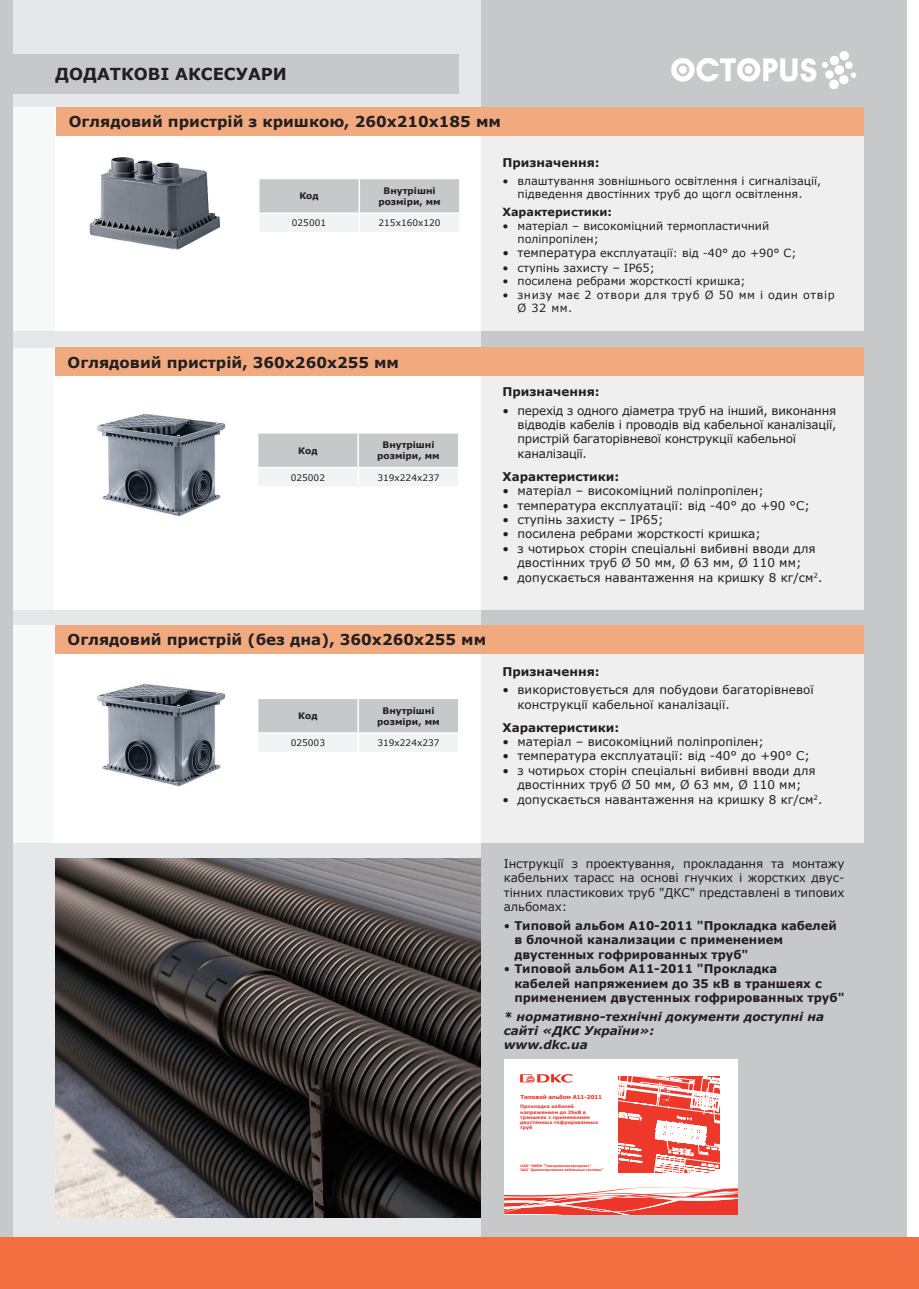
<style>
.page{position:relative;width:919px;height:1289px;background:#fff}
.page>*{position:absolute;margin:0;border:0;box-sizing:border-box;transform-origin:0 0}
.t1{font:700 16.5px "Verdana";color:#231f20}
.t2{font:700 15px "Verdana";color:#231f20}
.t3{font:12px/14.4px "Verdana";color:#231f20;text-align:center}
.t4{font:700 12px/14.4px "Verdana";color:#231f20}
.t5{font:12px/14.4px "Verdana";letter-spacing:-.02em;color:#231f20}
.t6{font:italic 700 12px/14.4px "Verdana";color:#231f20}
.t7{font:11.25px/13.5px "Verdana";color:#231f20;text-align:center}
.t8{font:11.25px/13.5px "Verdana";letter-spacing:.05em;color:#231f20}
.t9{font:700 11.25px "Verdana";color:#231f20}
.t10{font:700 9px/10.8px "Verdana";color:#231f20;text-align:center}
.t11{font:9px "Verdana";color:#231f20}
.t12{font:700 5.55px "Verdana";letter-spacing:-.025em;color:#ee2e22}
.t13{font:700 4.5px/5.2px "Verdana";color:#ee2e22}
.t14{font:700 3.3px/4.3px "Verdana";letter-spacing:-.025em;color:#ee2e22}
.s1{font-size:12px}
.s2{font-weight:400}
</style>
<div class="page">
<div style="left:13px;top:0;width:513px;height:1280px;background:#e6e7e9"></div>
<div style="left:0;top:0;width:13px;height:1288px;background:#c7c8ca"></div>
<div style="left:480px;top:0;width:426px;height:1268px;background:#c7c8ca"></div>
<div style="left:504px;top:1059px;width:233px;height:155px;background:#fff"></div>
<svg style="left:504px;top:1187px;width:233px;height:27px"></svg>
<svg style="left:520px;top:1074px;width:53px;height:9px"></svg>
<svg style="left:520px;top:1074px;width:52px;height:8px"></svg>
<svg style="left:618px;top:1076px;width:102px;height:97px"></svg>
<div style="left:13px;top:55px;width:445px;height:39px;background:#c7c8ca"></div>
<div style="left:13px;top:107px;width:850px;height:223px;background:#efeff0"></div>
<div style="left:55px;top:107px;width:425px;height:223px;background:#fff"></div>
<img style="left:89px;top:157px;width:132px;height:93px">
<svg style="left:259px;top:179px;width:200px;height:53px"></svg>
<hr style="left:358px;top:179px;width:2px;height:33px;background:#fff">
<hr style="left:258px;top:212px;width:101px;height:2px;background:#fff">
<hr style="left:359px;top:212px;width:101px;height:2px;background:#fff">
<div style="left:56px;top:107px;width:807px;height:29px;background:#f1aa80"></div>
<div style="left:13px;top:348px;width:850px;height:261px;background:#efeff0"></div>
<div style="left:54px;top:348px;width:426px;height:261px;background:#fff"></div>
<svg style="left:258px;top:433px;width:200px;height:53px"></svg>
<hr style="left:357px;top:433px;width:2px;height:34px;background:#fff">
<hr style="left:257px;top:467px;width:101px;height:1px;background:#fff">
<hr style="left:358px;top:467px;width:101px;height:1px;background:#fff">
<div style="left:55px;top:348px;width:808px;height:28px;background:#f1aa80"></div>
<img style="left:96px;top:413px;width:130px;height:104px">
<div style="left:13px;top:625px;width:850px;height:217px;background:#efeff0"></div>
<div style="left:54px;top:625px;width:426px;height:217px;background:#fff"></div>
<svg style="left:258px;top:699px;width:200px;height:53px"></svg>
<hr style="left:357px;top:699px;width:2px;height:33px;background:#fff">
<hr style="left:257px;top:732px;width:101px;height:1px;background:#fff">
<hr style="left:358px;top:732px;width:101px;height:1px;background:#fff">
<div style="left:55px;top:625px;width:808px;height:28px;background:#f1aa80"></div>
<img style="left:96px;top:683px;width:130px;height:104px">
<img style="left:55px;top:858px;width:425px;height:359px">
<svg style="left:671px;top:51px;width:185px;height:38px"></svg>
<div style="left:0;top:1237px;width:918px;height:51px;background:#f36f42"></div>
<h1 class="t1" style="left:55px;top:63px;width:233px">ДОДАТКОВІ АКСЕСУАРИ</h1>
<p class="t2" style="left:69px;top:111px;width:434px">Оглядовий пристрій з кришкою, 260х210х185 мм</p>
<p class="t10" style="left:299px;top:190px;width:21px">Код</p>
<p class="t10" style="left:378px;top:185px;width:64px">Внутрішні розміри, мм</p>
<p class="t11" style="left:292px;top:217px;width:36px">025001</p>
<p class="t11" style="left:378px;top:217px;width:64px">215х160х120</p>
<p class="t2" style="left:68px;top:351px;width:333px">Оглядовий пристрій, 360х260х255 мм</p>
<p class="t10" style="left:298px;top:445px;width:21px">Код</p>
<p class="t10" style="left:377px;top:439px;width:64px">Внутрішні розміри, мм</p>
<p class="t11" style="left:291px;top:471px;width:36px">025002</p>
<p class="t11" style="left:377px;top:471px;width:64px">319х224х237</p>
<p class="t4" style="left:502px;top:155px;width:99px">Призначення:</p>
<p class="t7" style="left:502px;top:174px;width:320px">• влаштування зовнішнього освітлення і сигналізації, підведення двостінних труб до щогл освітлення.</p>
<p class="t9" style="left:502px;top:204px;width:111px">Характеристики:</p>
<p class="t7" style="left:517px;top:218px;width:253px;text-align:left;text-indent:-15px">• матеріал – високоміцний термопластичний поліпропілен;</p>
<p class="t7" style="left:502px;top:246px;width:295px"><span class="s1">• температура</span> експлуатації: від -40° до +90° С;</p>
<p class="t7" style="left:502px;top:261px;width:154px">• ступінь захисту <span class="s1">–</span> IP65;</p>
<p class="t7" style="left:502px;top:274px;width:244px">• посилена ребрами жорсткості кришка;</p>
<p class="t8" style="left:517px;top:288px;width:318px;text-indent:-15px">• знизу має 2 отвори для труб Ø 50 мм і один отвір<br>Ø 32 мм.</p>
<p class="t4" style="left:502px;top:384px;width:99px">Призначення:</p>
<p class="t5" style="left:517px;top:403px;width:320px;text-indent:-15px">• перехід з одного діаметра труб на інший, виконання відводів кабелів і проводів від кабельної каналізації, пристрій багаторівневої конструкції кабельної каналізації.</p>
<p class="t4" style="left:502px;top:469px;width:118px">Характеристики:</p>
<p class="t3" style="left:502px;top:483px;width:263px">• матеріал – високоміцний поліпропілен;</p>
<p class="t3" style="left:502px;top:498px;width:309px">• температура експлуатації: від -40° до +90 °С;</p>
<p class="t3" style="left:502px;top:512px;width:162px">• ступінь захисту – IP65;</p>
<p class="t3" style="left:502px;top:526px;width:260px">• посилена ребрами жорсткості кришка;</p>
<p class="t3" style="left:502px;top:541px;width:315px">• з чотирьох сторін спеціальні вибивні вводи для двостінних труб Ø 50 мм, Ø 63 мм, Ø 110 мм;</p>
<p class="t3" style="left:502px;top:570px;width:321px">• допускається навантаження на кришку 8 кг/см<sup>2</sup>.</p>
<p class="t2" style="left:68px;top:629px;width:420px">Оглядовий пристрій (без дна), 360х260х255 мм</p>
<p class="t10" style="left:298px;top:710px;width:21px">Код</p>
<p class="t10" style="left:377px;top:705px;width:64px">Внутрішні розміри, мм</p>
<p class="t11" style="left:291px;top:736px;width:36px">025003</p>
<p class="t11" style="left:377px;top:736px;width:64px">319х224х237</p>
<p class="t4" style="left:502px;top:663px;width:99px">Призначення:</p>
<p class="t3" style="left:517px;top:682px;width:298px;text-align:left;text-indent:-15px">• використовується для побудови багаторівневої конструкції кабельної каналізації.</p>
<p class="t4" style="left:502px;top:719px;width:118px">Характеристики:</p>
<p class="t3" style="left:502px;top:734px;width:263px">• матеріал – високоміцний поліпропілен;</p>
<p class="t3" style="left:502px;top:748px;width:309px">• температура експлуатації: від -40° до +90° С;</p>
<p class="t3" style="left:502px;top:763px;width:315px">• з чотирьох сторін спеціальні вибивні вводи для двостінних труб Ø 50 мм, Ø 63 мм, Ø 110 мм;</p>
<p class="t3" style="left:502px;top:792px;width:321px">• допускається навантаження на кришку 8 кг/см<sup>2</sup>.</p>
<p class="t3" style="left:504px;top:856px;width:342px;text-align:justify">Інструкції з проектування, прокладання та монтажу кабельних тарасс на основі гнучких і жорстких двус&shy;тінних пластикових труб "ДКС" представлені в типових альбомах:</p>
<p class="t4" style="left:514px;top:918px;width:324px;text-indent:-10px"><span class="s2">•</span> Типовой альбом А10-2011 "Прокладка кабелей в блочной канализации с применением двустенных гофрированных труб"</p>
<p class="t4" style="left:514px;top:961px;width:331px;text-indent:-10px"><span class="s2">•</span> Типовой альбом А11-2011 "Прокладка<br>кабелей напряжением до 35 кВ в траншеях с применением двустенных гофрированных труб"</p>
<p class="t6" style="left:504px;top:1008px;width:322px">* нормативно-технічні документи доступні на сайті «ДКС України»:<br>www.dkc.ua</p>
<p class="t12" style="left:520px;top:1092px;width:83px">Типовой альбом А11-2011</p>
<p class="t13" style="left:520px;top:1104px;width:79px">Прокладка кабелей напряжением до 35кВ в траншеях с применением двустенных гофрированных труб</p>
<p class="t14" style="left:520px;top:1163px;width:84px">ОАО "НИПИ "Тяжпромэлектропроект"<br>ЗАО "Диэлектрические кабельные системы"</p>
</div>
